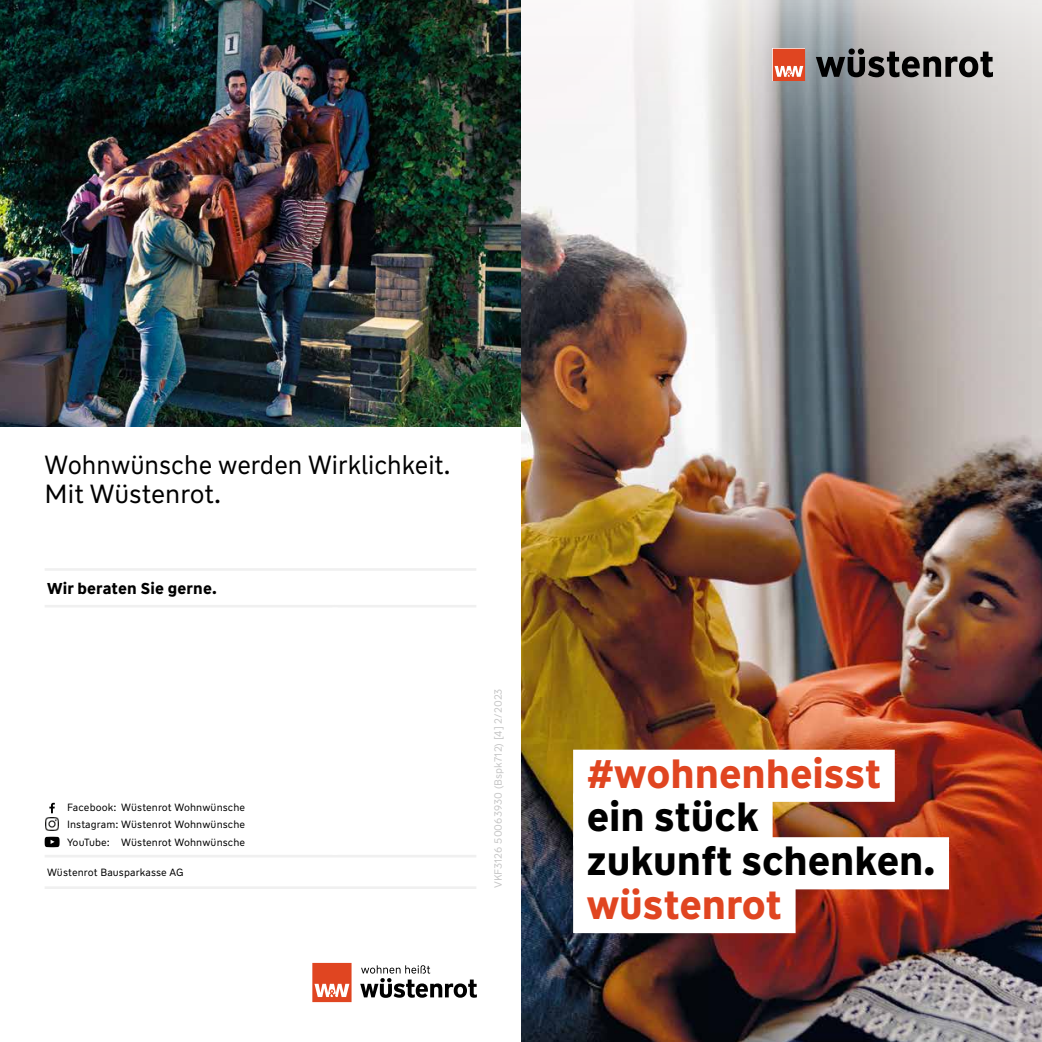
<style>
.page{position:relative;width:1042px;height:1042px;background:#fff}
.page>*{position:absolute;margin:0;border:0;box-sizing:border-box;transform-origin:0 0}
.t1{font:700 39.73px/43.8px "WW Type";color:#000}
.t2{font:700 39.73px "WW Type";color:#e04521}
.t3{font:26.25px/29.1px "WW Type";color:#000;scale:.96 1}
.t4{font:700 15.75px "WW Type";letter-spacing:.01em;color:#000}
.t5{font:10.5px/17.5px "WW Type";letter-spacing:.01em;color:#000;text-align:justify}
.t6{font:10.5px "WW Type";letter-spacing:.01em;color:#c6c6c6}
</style>
<div class="page">
<svg style="left:312px;top:963px;width:39px;height:39px;background:#e5694c"></svg>
<svg style="left:360px;top:965px;width:117px;height:33px"></svg>
<svg style="left:45px;top:837px;width:15px;height:10px"></svg>
<svg style="left:49px;top:803px;width:6px;height:10px"></svg>
<img style="left:45px;top:817px;width:14px;height:14px">
<img style="left:0;top:0;width:521px;height:426px">
<hr style="left:45px;top:605px;width:290px;height:2px;background:#f0f0f0">
<hr style="left:335px;top:605px;width:141px;height:2px;background:#f0f0f0">
<hr style="left:45px;top:855px;width:290px;height:2px;background:#f0f0f0">
<hr style="left:335px;top:855px;width:141px;height:2px;background:#f0f0f0">
<hr style="left:45px;top:886px;width:290px;height:3px;background:#f0f0f0">
<hr style="left:335px;top:886px;width:141px;height:3px;background:#f0f0f0">
<hr style="left:45px;top:568px;width:290px;height:3px;background:#f0f0f0">
<hr style="left:335px;top:568px;width:141px;height:3px;background:#f0f0f0">
<img style="left:521px;top:481px;width:521px;height:561px">
<img style="left:521px;top:0;width:521px;height:481px">
<svg style="left:816px;top:49px;width:177px;height:28px;background:#6c6b6b"></svg>
<svg style="left:773px;top:49px;width:32px;height:32px"></svg>
<div style="left:573px;top:749px;width:322px;height:53px;background:#fff"></div>
<div style="left:573px;top:793px;width:199px;height:52px;background:#fff"></div>
<div style="left:573px;top:837px;width:376px;height:52px;background:#fff"></div>
<div style="left:573px;top:881px;width:222px;height:52px;background:#fff"></div>
<h2 class="t3" style="left:45px;top:451px;width:424px">Wohnwünsche werden Wirklichkeit.<br>Mit Wüstenrot.</h2>
<h3 class="t4" style="left:47px;top:578px;width:171px">Wir beraten Sie gerne.</h3>
<p class="t5" style="left:67px;top:798px;width:180px">Facebook: Wüstenrot Wohnwünsche Instagram: Wüstenrot Wohnwünsche YouTube: Wüstenrot Wohnwünsche</p>
<p class="t5" style="left:47px;top:863px;width:138px">Wüstenrot Bausparkasse AG</p>
<p class="t6" style="left:492px;top:888px;width:201px;rotate:-90deg">VKF3126 50063930 (Bspk712) [4] 2/2023</p>
<h1 class="t2" style="left:587px;top:747px;width:296px">#wohnenheisst</h1>
<h1 class="t1" style="left:587px;top:795px;width:350px">ein stück<br>zukunft schenken.</h1>
<h1 class="t2" style="left:587px;top:879px;width:197px">wüstenrot</h1>
</div>
